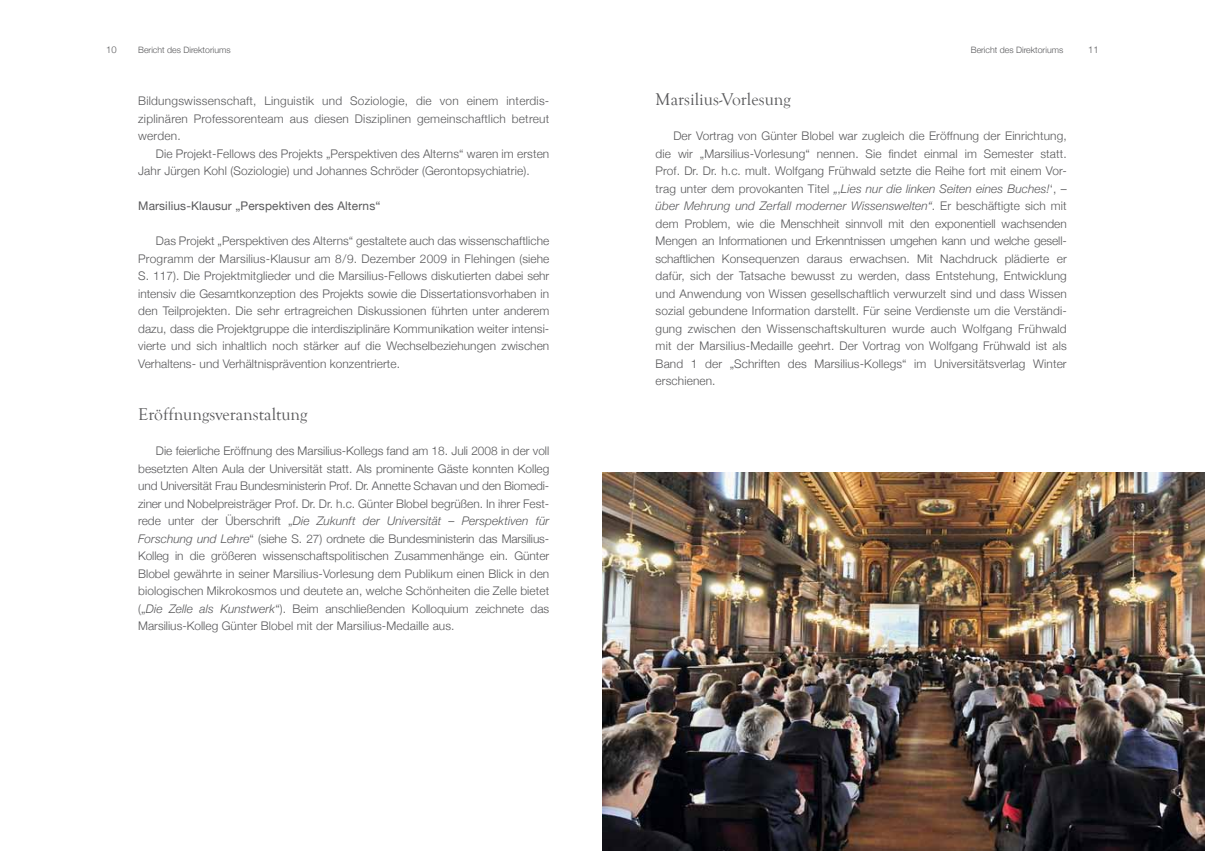
<style>
.page{position:relative;width:1205px;height:851px;background:#fff}
.page>*{position:absolute;margin:0;border:0;box-sizing:border-box;transform-origin:0 0}
.t1{font:17.5px "Goudy Old Style T";color:#58585a}
.t2{font:300 11.88px/17.5px "Helvetica Neue";letter-spacing:.01em;color:#58585a;text-align:justify}
.t3{font:11.88px "Helvetica Neue";letter-spacing:.01em;color:#58585a}
.t4{font:300 9.38px "Helvetica Neue";color:#58585a}
.t5{font:300 8.75px "Helvetica Neue";color:#58585a}
.s1{font-style:italic}
</style>
<div class="page">
<img style="left:602px;top:473px;width:603px;height:377px">
<p class="t4" style="left:106px;top:43px;width:12px">10</p>
<p class="t5" style="left:138px;top:44px;width:94px">Bericht des Direktoriums</p>
<p class="t5" style="left:971px;top:44px;width:94px">Bericht des Direktoriums</p>
<p class="t4" style="left:1088px;top:43px;width:12px">11</p>
<h1 class="t1" style="left:656px;top:90px;width:137px">Marsilius-Vorlesung</h1>
<p class="t2" style="left:656px;top:127px;width:413px;text-indent:18px">Der Vortrag von Günter Blobel war zugleich die Eröffnung der Einrichtung, die wir „Marsilius-Vorlesung“ nennen. Sie findet einmal im Semester statt.<br>Prof. Dr. Dr. h.c. mult. Wolfgang Frühwald setzte die Reihe fort mit einem Vor&shy;trag unter dem provokanten Titel <span class="s1">„</span>‚<span class="s1">Lies nur die linken Seiten eines Buches!</span>‘‚ – <span class="s1">über Mehrung und Zerfall moderner Wissenswelten“</span>. Er beschäftigte sich mit dem Problem, wie die Menschheit sinnvoll mit den exponentiell wachsenden Mengen an Informationen und Erkenntnissen umgehen kann und welche gesell&shy;schaftlichen Konsequenzen daraus erwachsen. Mit Nachdruck plädierte er dafür, sich der Tatsache bewusst zu werden, dass Entstehung, Entwicklung und Anwendung von Wissen gesellschaftlich verwurzelt sind und dass Wissen sozial gebundene Information darstellt. Für seine Verdienste um die Verständi&shy;gung zwischen den Wissenschaftskulturen wurde auch Wolfgang Frühwald mit der Marsilius-Medaille geehrt. Der Vortrag von Wolfgang Frühwald ist als Band 1 der „Schriften des Marsilius-Kollegs“ im Universitätsverlag Winter erschienen.</p>
<p class="t2" style="left:138px;top:92px;width:413px;text-align:left">Bildungswissenschaft, Linguistik und Soziologie, die von einem interdis&shy;ziplinären Professorenteam aus diesen Disziplinen gemeinschaftlich betreut werden.</p>
<p class="t2" style="left:138px;top:144px;width:413px;text-indent:18px">Die Projekt-Fellows des Projekts „Perspektiven des Alterns“ waren im ersten<br>Jahr Jürgen Kohl (Soziologie) und Johannes Schröder (Gerontopsychiatrie).</p>
<p class="t3" style="left:138px;top:199px;width:244px">Marsilius-Klausur „Perspektiven des Alterns“</p>
<p class="t2" style="left:138px;top:232px;width:413px;text-indent:18px">Das Projekt „Perspektiven des Alterns“ gestaltete auch das wissenschaftliche Programm der Marsilius-Klausur am 8/9. Dezember 2009 in Flehingen (siehe S. 117). Die Projektmitglieder und die Marsilius-Fellows diskutierten dabei sehr intensiv die Gesamtkonzeption des Projekts sowie die Dissertationsvorhaben in den Teilprojekten. Die sehr ertragreichen Diskussionen führten unter anderem dazu, dass die Projektgruppe die interdisziplinäre Kommunikation weiter intensi&shy;vierte und sich inhaltlich noch stärker auf die Wechselbeziehungen zwischen Verhaltens- und Verhältnisprävention konzentrierte.</p>
<h1 class="t1" style="left:138px;top:405px;width:171px">Eröffnungsveranstaltung</h1>
<p class="t2" style="left:138px;top:442px;width:413px;text-indent:18px">Die feierliche Eröffnung des Marsilius-Kollegs fand am 18. Juli 2008 in der voll besetzten Alten Aula der Universität statt. Als prominente Gäste konnten Kolleg und Universität Frau Bundesministerin Prof. Dr. Annette Schavan und den Biomedi&shy;ziner und Nobelpreisträger Prof. Dr. Dr. h.c. Günter Blobel begrüßen. In ihrer Fest&shy;rede unter der Überschrift „<span class="s1">Die Zukunft der Universität</span> – <span class="s1">Perspektiven für Forschung und Lehre</span>“ (siehe S. 27) ordnete die Bundesministerin das Marsilius-Kolleg in die größeren wissenschaftspolitischen Zusammenhänge ein. Günter Blobel gewährte in seiner Marsilius-Vorlesung dem Publikum einen Blick in den biologischen Mikrokosmos und deutete an, welche Schönheiten die Zelle bietet („<span class="s1">Die Zelle als Kunstwerk</span>“). Beim anschließenden Kolloquium zeichnete das Marsilius-Kolleg Günter Blobel mit der Marsilius-Medaille aus.</p>
</div>
